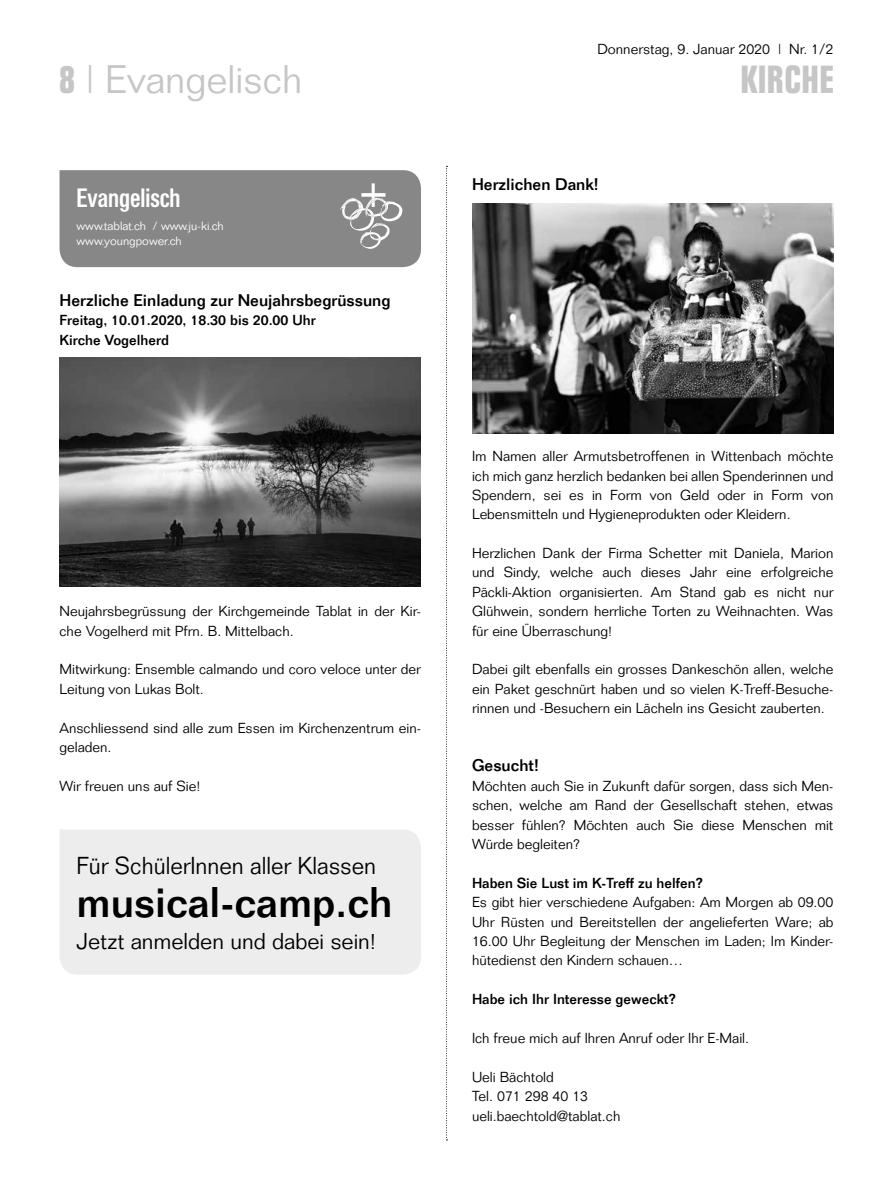
<style>
.page{position:relative;width:893px;height:1191px;background:#fff}
.page>*{position:absolute;margin:0;border:0;box-sizing:border-box;transform-origin:0 0}
.t1{font:500 42px "Folio";color:#000}
.t2{font:300 39px "Folio";color:#c6c6c6}
.t3{font:700 39px "Folio Condensed BQ";letter-spacing:.02em;color:#c6c6c6}
.t4{font:500 26.25px "Folio Condensed BQ";color:#fff}
.t5{font:300 24px "Folio";color:#000;scale:.96 1}
.t6{font:300 22.5px "Folio";color:#000}
.t7{font:500 16.5px "Folio";color:#000}
.t8{font:300 14.25px/19.4px "Folio";color:#000;text-align:justify}
.t9{font:500 14.25px/19.4px "Folio";color:#000}
.t10{font:300 12px/15px "Folio BQ";color:#fff}
.s1{font-family:"Folio Condensed BQ";font-weight:700}
</style>
<div class="page">
<svg style="left:446px;top:166px;width:1px;height:974px"></svg>
<img style="left:60px;top:357px;width:361px;height:230px">
<div style="left:60px;top:830px;width:361px;height:144px;background:#ededed"></div>
<div style="left:60px;top:170px;width:361px;height:97px;background:#878787"></div>
<img style="left:472px;top:203px;width:361px;height:230px">
<p class="t8" style="left:597px;top:39px;width:238px">Donnerstag, 9. Januar 2020 | Nr. 1/2</p>
<h2 class="t2" style="left:60px;top:56px;width:245px"><span class="s1">86</span> | Evangelisch</h2>
<h2 class="t3" style="left:741px;top:58px;width:94px">KIRCHE</h2>
<h3 class="t4" style="left:77px;top:183px;width:105px">Evangelisch</h3>
<p class="t10" style="left:77px;top:219px;width:149px">www.tablat.ch / www.ju-ki.ch www.youngpower.ch</p>
<p class="t7" style="left:60px;top:290px;width:333px">Herzliche Einladung zur Neujahrsbegrüssung</p>
<p class="t9" style="left:60px;top:310px;width:258px">Freitag, 10.01.2020, 18.30 bis 20.00 Uhr<br>Kirche Vogelherd</p>
<p class="t8" style="left:60px;top:601px;width:363px">Neujahrsbegrüssung der Kirchgemeinde Tablat in der Kir&shy;che Vogelherd mit Pfrn. B. Mittelbach.</p>
<p class="t8" style="left:60px;top:660px;width:363px">Mitwirkung: Ensemble calmando und coro veloce unter der<br>Leitung von Lukas Bolt.</p>
<p class="t8" style="left:60px;top:718px;width:363px">Anschliessend sind alle zum Essen im Kirchenzentrum ein&shy;geladen.</p>
<p class="t8" style="left:60px;top:776px;width:142px">Wir freuen uns auf Sie!</p>
<h3 class="t5" style="left:77px;top:851px;width:314px">Für SchülerInnen aller Klassen</h3>
<h1 class="t1" style="left:77px;top:877px;width:317px">musical-camp.ch</h1>
<h3 class="t6" style="left:77px;top:927px;width:301px">Jetzt anmelden und dabei sein!</h3>
<p class="t7" style="left:472px;top:174px;width:129px">Herzlichen Dank!</p>
<p class="t8" style="left:472px;top:446px;width:363px">Im Namen aller Armutsbetroffenen in Wittenbach möchte ich mich ganz herzlich bedanken bei allen Spenderinnen und Spendern, sei es in Form von Geld oder in Form von Lebensmitteln und Hygieneprodukten oder Kleidern.</p>
<p class="t8" style="left:472px;top:543px;width:363px">Herzlichen Dank der Firma Schetter mit Daniela, Marion und Sindy, welche auch dieses Jahr eine erfolgreiche Päckli-Aktion organisierten. Am Stand gab es nicht nur Glühwein, sondern herrliche Torten zu Weihnachten. Was für eine Überraschung!</p>
<p class="t8" style="left:472px;top:660px;width:363px">Dabei gilt ebenfalls ein grosses Dankeschön allen, welche ein Paket geschnürt haben und so vielen K-Treff-Besuche&shy;rinnen und -Besuchern ein Lächeln ins Gesicht zauberten.</p>
<p class="t7" style="left:472px;top:755px;width:69px">Gesucht!</p>
<p class="t8" style="left:472px;top:776px;width:363px">Möchten auch Sie in Zukunft dafür sorgen, dass sich Men&shy;schen, welche am Rand der Gesellschaft stehen, etwas besser fühlen? Möchten auch Sie diese Menschen mit Würde begleiten?</p>
<p class="t9" style="left:472px;top:873px;width:233px">Haben Sie Lust im K-Treff zu helfen?</p>
<p class="t8" style="left:472px;top:892px;width:363px">Es gibt hier verschiedene Aufgaben: Am Morgen ab 09.00<br>Uhr Rüsten und Bereitstellen der angelieferten Ware; ab 16.00 Uhr Begleitung der Menschen im Laden; Im Kinder&shy;hütedienst den Kindern schauen…</p>
<p class="t9" style="left:472px;top:989px;width:206px">Habe ich Ihr Interesse geweckt?</p>
<p class="t8" style="left:472px;top:1028px;width:279px">Ich freue mich auf Ihren Anruf oder Ihr E-Mail.</p>
<p class="t8" style="left:472px;top:1067px;width:150px;text-align:left">Ueli Bächtold<br>Tel. 071 298 40 13 ueli.baechtold@tablat.ch</p>
</div>
